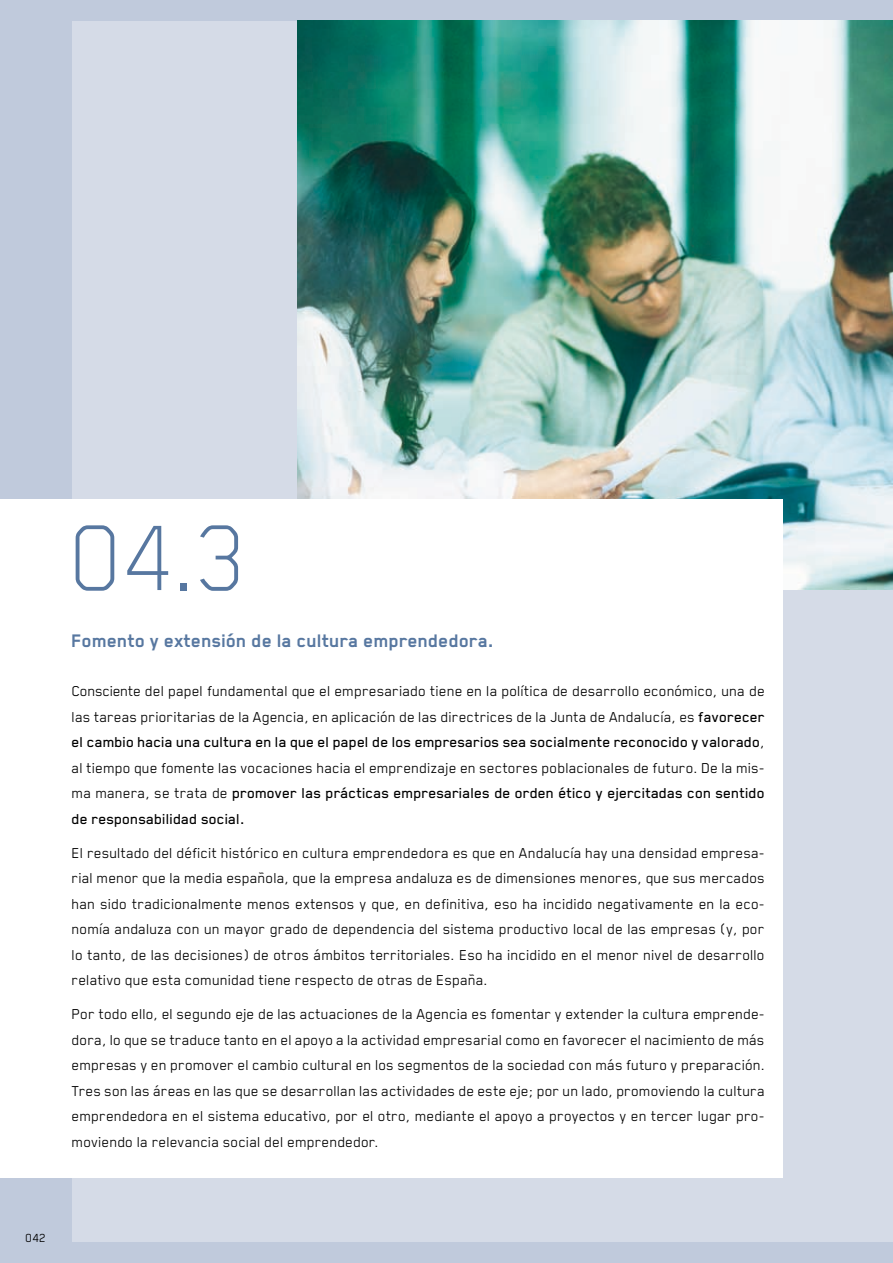
<style>
.page{position:relative;width:893px;height:1263px;background:#c0cadc}
.page>*{position:absolute;margin:0;border:0;box-sizing:border-box;transform-origin:0 0}
.t1{font:100 108px "Blender";color:#5777a0}
.t2{font:700 21px "Blender";color:#5777a0}
.t3{font:16.5px/25.5px "Blender";color:#000;text-align:justify}
.t4{font:13.5px "Blender";color:#000}
.s1{font-weight:500}
</style>
<div class="page">
<div style="left:72px;top:21px;width:821px;height:1221px;background:#d5dbe7"></div>
<img style="left:298px;top:21px;width:595px;height:568px">
<div style="left:0;top:500px;width:782px;height:678px;background:#fff"></div>
<h1 class="t1" style="left:72px;top:496px;width:179px">04.3</h1>
<p class="t2" style="left:72px;top:630px;width:424px">Fomento y extensión de la cultura emprendedora.</p>
<p class="t3" style="left:72px;top:678px;width:695px">Consciente del papel fundamental que el empresariado tiene en la política de desarrollo económico, una de las tareas prioritarias de la Agencia, en aplicación de las directrices de la Junta de Andalucía, es <span class="s1">favorecer el cambio hacia una cultura en la que el papel de los empresarios sea socialmente reconocido y valorado</span>, al tiempo que fomente las vocaciones hacia el emprendizaje en sectores poblacionales de futuro. De la mis&shy;ma manera, se trata de <span class="s1">promover las prácticas empresariales de orden ético y ejercitadas con sentido de responsabilidad social.</span></p>
<p class="t3" style="left:72px;top:839px;width:695px">El resultado del déficit histórico en cultura emprendedora es que en Andalucía hay una densidad empresa&shy;rial menor que la media española, que la empresa andaluza es de dimensiones menores, que sus mercados han sido tradicionalmente menos extensos y que, en definitiva, eso ha incidido negativamente en la eco&shy;nomía andaluza con un mayor grado de dependencia del sistema productivo local de las empresas (y, por lo tanto, de las decisiones) de otros ámbitos territoriales. Eso ha incidido en el menor nivel de desarrollo relativo que esta comunidad tiene respecto de otras de España.</p>
<p class="t3" style="left:72px;top:1001px;width:695px">Por todo ello, el segundo eje de las actuaciones de la Agencia es fomentar y extender la cultura emprende&shy;dora, lo que se traduce tanto en el apoyo a la actividad empresarial como en favorecer el nacimiento de más empresas y en promover el cambio cultural en los segmentos de la sociedad con más futuro y preparación.<br>Tres son las áreas en las que se desarrollan las actividades de este eje; por un lado, promoviendo la cultura emprendedora en el sistema educativo, por el otro, mediante el apoyo a proyectos y en tercer lugar pro&shy;moviendo la relevancia social del emprendedor.</p>
<p class="t4" style="left:26px;top:1230px;width:22px">042</p>
</div>
